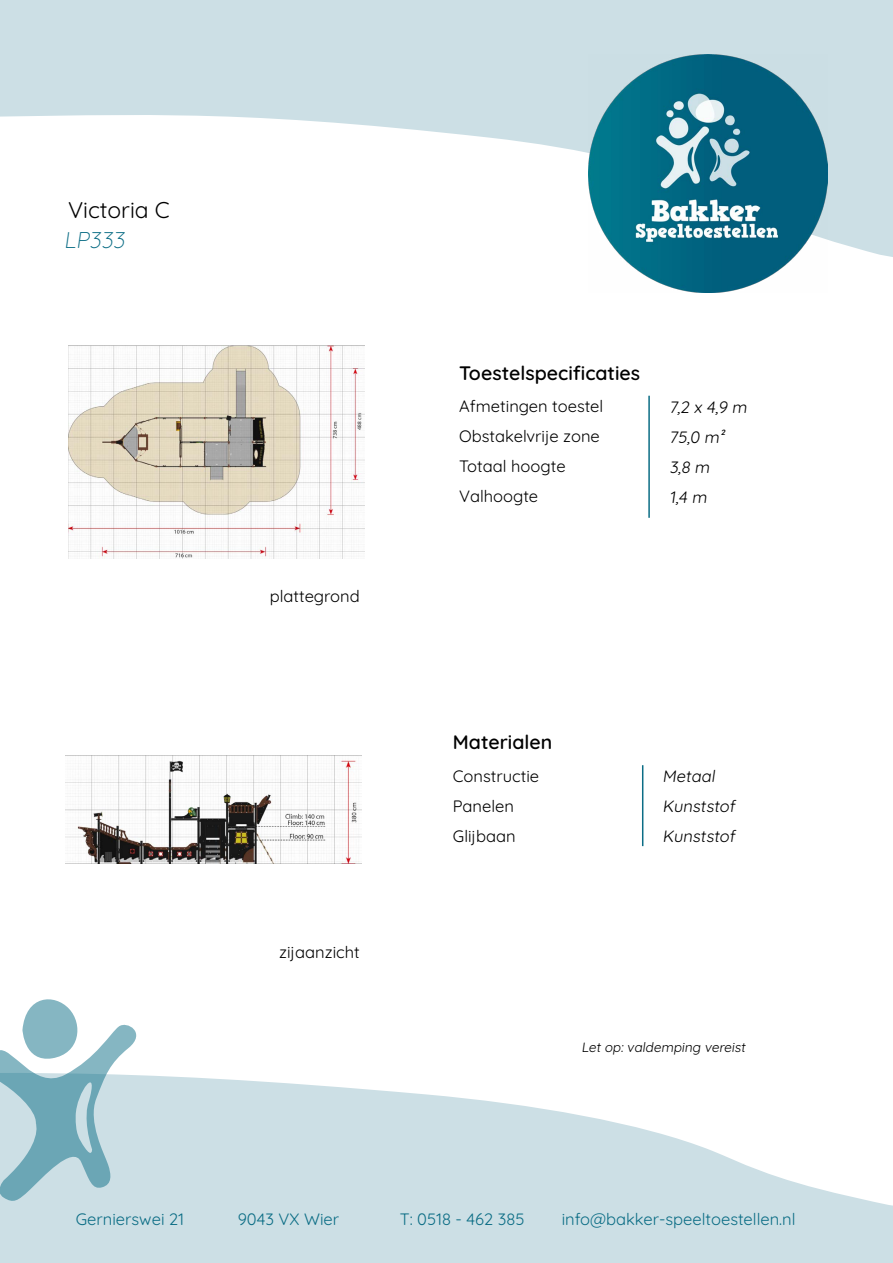
<style>
.page{position:relative;width:893px;height:1263px;background:#fff}
.page>*{position:absolute;margin:0;border:0;box-sizing:border-box;transform-origin:0 0}
.t1{font:22.8px "Quicksand";color:#000}
.t2{font:300 22.8px "Quicksand";color:#0b6d85}
.t3{font:600 19.5px "Quicksand";color:#000}
.t4{font:16.5px/30px "Quicksand";color:#000}
.t5{font:16.5px "Quicksand";color:#0b6d85}
.t6{font:13.5px "Quicksand";color:#000}
</style>
<div class="page">
<svg style="left:0;top:0;width:893px;height:257px;fill:#ccdfe5"></svg>
<img style="left:589px;top:54px;width:238px;height:238px">
<svg style="left:0;top:1075px;width:893px;height:188px;fill:#ccdfe5"></svg>
<svg style="left:0;top:999px;width:136px;height:202px"></svg>
<img style="left:68px;top:345px;width:296px;height:214px">
<img style="left:65px;top:755px;width:296px;height:108px">
<hr style="left:648px;top:396px;width:2px;height:122px;background:#0b6d85">
<hr style="left:642px;top:765px;width:1px;height:81px;background:#0b6d85">
<h1 class="t1" style="left:68px;top:193px;width:103px">Victoria C</h1>
<h1 class="t2" style="left:64px;top:222px;width:67px">LP333</h1>
<p class="t4" style="left:270px;top:580px;width:91px">plattegrond</p>
<p class="t4" style="left:279px;top:936px;width:82px">zijaanzicht</p>
<p class="t3" style="left:459px;top:358px;width:182px">Toestelspecificaties</p>
<p class="t4" style="left:459px;top:390px;width:146px">Afmetingen toestel<br>Obstakelvrije zone<br>Totaal hoogte<br>Valhoogte</p>
<p class="t4" style="left:669px;top:390px;width:82px">7,2 x 4,9 m<br>75,0 m²<br>3,8 m<br>1,4 m</p>
<p class="t3" style="left:453px;top:727px;width:101px">Materialen</p>
<p class="t4" style="left:453px;top:759px;width:88px">Constructie<br>Panelen<br>Glijbaan</p>
<p class="t4" style="left:662px;top:759px;width:77px">Metaal<br>Kunststof<br>Kunststof</p>
<p class="t6" style="left:581px;top:1037px;width:168px">Let op: valdemping vereist</p>
<p class="t5" style="left:76px;top:1207px;width:110px">Gernierswei 21</p>
<p class="t5" style="left:238px;top:1207px;width:103px">9043 VX Wier</p>
<p class="t5" style="left:400px;top:1207px;width:126px">T: 0518 - 462 385</p>
<p class="t5" style="left:562px;top:1207px;width:235px">info@bakker-speeltoestellen.nl</p>
</div>
